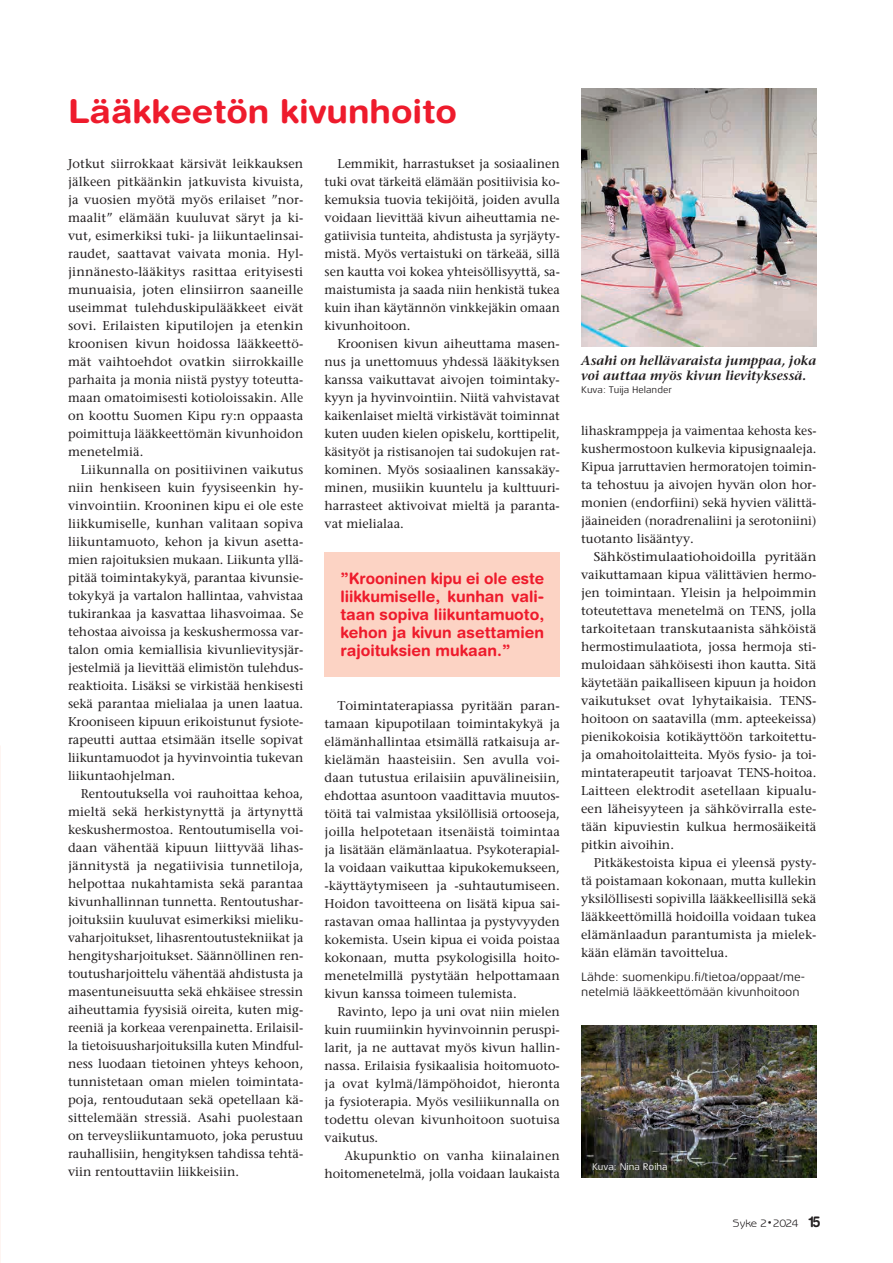
<style>
.page{position:relative;width:893px;height:1263px;background:#fff}
.page>*{position:absolute;margin:0;border:0;box-sizing:border-box;transform-origin:0 0}
.t1{font:700 32.85px "Helvetica Rounded LT Std";color:#ee1b2c;scale:1.07 1}
.t2{font:700 15.75px/18px "Helvetica Rounded LT Std";color:#ee1b2c;text-align:justify}
.t3{font:italic 600 13.05px/15px "Stone Serif Std";color:#231f20}
.t4{font:500 12.75px/18px "Stone Serif Std";color:#231f20;text-align:justify}
.t5{font:500 12.75px/18px "Stone Serif Std";color:#231f20;text-align:justify;scale:1.04 1}
.t6{font:500 12.75px/18px "Stone Serif Std";color:#231f20;text-align:justify;scale:.96 1}
.t7{font:12.3px/15px "Aeonis LT Pro";color:#231f20}
.t8{font:10.8px "Benguiat Gothic Std";letter-spacing:-.025em;color:#231f20;scale:1.05 1}
.t9{font:9.75px "Aeonis LT Pro";color:#231f20}
.t10{font:9.75px "Aeonis LT Pro";color:#fff}
.s1{font-size:7.5px}
.s2{font-family:"Helvetica Rounded LT Std";font-weight:700;font-size:15px}
</style>
<div class="page">
<img style="left:581px;top:88px;width:235px;height:258px">
<div style="left:325px;top:553px;width:235px;height:124px;background:#fcd3c4"></div>
<img style="left:581px;top:1025px;width:235px;height:153px">
<h1 class="t1" style="left:68px;top:92px;width:365px">Lääkkeetön kivunhoito</h1>
<p class="t4" style="left:68px;top:155px;width:237px">Jotkut siirrokkaat kärsivät leikkauksen jälkeen pitkäänkin jatkuvista kivuista, ja vuosien myötä myös erilaiset ”nor&shy;maalit” elämään kuuluvat säryt ja ki&shy;vut, esimerkiksi tuki- ja liikuntaelinsai&shy;raudet, saattavat vaivata monia. Hyl&shy;jinnänesto-lääkitys rasittaa erityisesti munuaisia, joten elinsiirron saaneille useimmat tulehduskipulääkkeet eivät sovi. Erilaisten kiputilojen ja etenkin kroonisen kivun hoidossa lääkkeettö&shy;mät vaihtoehdot ovatkin siirrokkaille parhaita ja monia niistä pystyy toteutta&shy;maan omatoimisesti kotioloissakin. Alle on koottu Suomen Kipu ry:n oppaasta poimittuja lääkkeettömän kivunhoidon menetelmiä.</p>
<p class="t4" style="left:68px;top:461px;width:237px;text-indent:13px">Liikunnalla on positiivinen vaikutus niin henkiseen kuin fyysiseenkin hy&shy;vinvointiin. Krooninen kipu ei ole este liikkumiselle, kunhan valitaan sopiva liikuntamuoto, kehon ja kivun asetta&shy;mien rajoituksien mukaan. Liikunta yllä&shy;pitää toimintakykyä, parantaa kivunsie&shy;tokykyä ja vartalon hallintaa, vahvistaa tukirankaa ja kasvattaa lihasvoimaa. Se tehostaa aivoissa ja keskushermossa var&shy;talon omia kemiallisia kivunlievitysjär&shy;jestelmiä ja lievittää elimistön tulehdus&shy;reaktioita. Lisäksi se virkistää henkisesti sekä parantaa mielialaa ja unen laatua.<br>Krooniseen kipuun erikoistunut fysiote&shy;rapeutti auttaa etsimään itselle sopivat liikuntamuodot ja hyvinvointia tukevan liikuntaohjelman.</p>
<p class="t4" style="left:68px;top:785px;width:237px;text-indent:13px">Rentoutuksella voi rauhoittaa kehoa, mieltä sekä herkistynyttä ja ärtynyttä keskushermostoa. Rentoutumisella voi&shy;daan vähentää kipuun liittyvää lihas&shy;jännitystä ja negatiivisia tunnetiloja, helpottaa nukahtamista sekä parantaa kivunhallinnan tunnetta. Rentoutushar&shy;joituksiin kuuluvat esimerkiksi mieliku&shy;vaharjoitukset, lihasrentoutustekniikat ja hengitysharjoitukset. Säännöllinen ren&shy;toutusharjoittelu vähentää ahdistusta ja masentuneisuutta sekä ehkäisee stressin aiheuttamia fyysisiä oireita, kuten mig&shy;reeniä ja korkeaa verenpainetta. Erilaisil&shy;la tietoisuusharjoituksilla kuten Mindful&shy;ness luodaan tietoinen yhteys kehoon, tunnistetaan oman mielen toimintata&shy;poja, rentoudutaan sekä opetellaan kä&shy;sittelemään stressiä. Asahi puolestaan on terveysliikuntamuoto, joka perustuu rauhallisiin, hengityksen tahdissa tehtä&shy;viin rentouttaviin liikkeisiin.</p>
<p class="t4" style="left:325px;top:155px;width:237px;text-indent:13px">Lemmikit, harrastukset ja sosiaalinen tuki ovat tärkeitä elämään positiivisia ko&shy;kemuksia tuovia tekijöitä, joiden avulla voidaan lievittää kivun aiheuttamia ne&shy;gatiivisia tunteita, ahdistusta ja syrjäyty&shy;mistä. Myös vertaistuki on tärkeää, sillä sen kautta voi kokea yhteisöllisyyttä, sa&shy;maistumista ja saada niin henkistä tukea kuin ihan käytännön vinkkejäkin omaan kivunhoitoon.</p>
<p class="t4" style="left:325px;top:335px;width:237px;text-indent:13px">Kroonisen kivun aiheuttama masen&shy;nus ja unettomuus yhdessä lääkityksen kanssa vaikuttavat aivojen toimintaky&shy;kyyn ja hyvinvointiin. Niitä vahvistavat kaikenlaiset mieltä virkistävät toiminnat kuten uuden kielen opiskelu, korttipelit, käsityöt ja ristisanojen tai sudokujen rat&shy;kominen. Myös sosiaalinen kanssakäy&shy;minen, musiikin kuuntelu ja kulttuuri&shy;harrasteet aktivoivat mieltä ja paranta&shy;vat mielialaa.</p>
<p class="t2" style="left:340px;top:569px;width:205px">”Krooninen kipu ei ole este liikkumiselle, kunhan vali&shy;taan sopiva liikuntamuoto, kehon ja kivun asettamien rajoituksien mukaan.”</p>
<p class="t5" style="left:325px;top:696px;width:228px;text-indent:13px">Toimintaterapiassa pyritään paran&shy;tamaan kipupotilaan toimintakykyä ja elämänhallintaa etsimällä ratkaisuja ar&shy;kielämän haasteisiin. Sen avulla voi&shy;daan tutustua erilaisiin apuvälineisiin, ehdottaa asuntoon vaadittavia muutos&shy;töitä tai valmistaa yksilöllisiä ortooseja, joilla helpotetaan itsenäistä toimintaa ja lisätään elämänlaatua. Psykoterapial&shy;la voidaan vaikuttaa kipukokemukseen, -käyttäytymiseen ja -suhtautumiseen.<br>Hoidon tavoitteena on lisätä kipua sai&shy;rastavan omaa hallintaa ja pystyvyyden kokemista. Usein kipua ei voida poistaa kokonaan, mutta psykologisilla hoito&shy;menetelmillä pystytään helpottamaan kivun kanssa toimeen tulemista.</p>
<p class="t4" style="left:325px;top:1002px;width:237px;text-indent:13px">Ravinto, lepo ja uni ovat niin mielen kuin ruumiinkin hyvinvoinnin peruspi&shy;larit, ja ne auttavat myös kivun hallin&shy;nassa. Erilaisia fysikaalisia hoitomuoto&shy;ja ovat kylmä/lämpöhoidot, hieronta ja fysioterapia. Myös vesiliikunnalla on todettu olevan kivunhoitoon suotuisa vaikutus.</p>
<p class="t4" style="left:325px;top:1146px;width:237px;text-align:right">Akupunktio on vanha kiinalainen hoitomenetelmä, jolla voidaan laukaista</p>
<p class="t3" style="left:581px;top:353px;width:237px">Asahi on hellävaraista jumppaa, joka voi auttaa myös kivun lievityksessä.</p>
<p class="t9" style="left:581px;top:384px;width:92px">Kuva: Tuija Helander</p>
<p class="t6" style="left:581px;top:422px;width:247px">lihaskramppeja ja vaimentaa kehosta kes&shy;kushermostoon kulkevia kipusignaaleja.<br>Kipua jarruttavien hermoratojen toimin&shy;ta tehostuu ja aivojen hyvän olon hor&shy;monien (endorfiini) sekä hyvien välittä&shy;jäaineiden (noradrenaliini ja serotoniini) tuotanto lisääntyy.</p>
<p class="t5" style="left:581px;top:548px;width:228px;text-indent:13px">Sähköstimulaatiohoidoilla pyritään vaikuttamaan kipua välittävien hermo&shy;jen toimintaan. Yleisin ja helpoimmin toteutettava menetelmä on TENS, jolla tarkoitetaan transkutaanista sähköistä hermostimulaatiota, jossa hermoja sti&shy;muloidaan sähköisesti ihon kautta. Sitä käytetään paikalliseen kipuun ja hoidon vaikutukset ovat lyhytaikaisia. TENS&shy;hoitoon on saatavilla (mm. apteekeissa) pienikokoisia kotikäyttöön tarkoitettu&shy;ja omahoitolaitteita. Myös fysio- ja toi&shy;mintaterapeutit tarjoavat TENS-hoitoa.<br>Laitteen elektrodit asetellaan kipualu&shy;een läheisyyteen ja sähkövirralla este&shy;tään kipuviestin kulkua hermosäikeitä pitkin aivoihin.</p>
<p class="t4" style="left:581px;top:854px;width:237px;text-indent:13px">Pitkäkestoista kipua ei yleensä pysty&shy;tä poistamaan kokonaan, mutta kullekin yksilöllisesti sopivilla lääkkeellisillä sekä lääkkeettömillä hoidoilla voidaan tukea elämänlaadun parantumista ja mielek&shy;kään elämän tavoittelua.</p>
<p class="t7" style="left:581px;top:969px;width:226px">Lähde: suomenkipu.fi/tietoa/oppaat/me&shy;netelmiä lääkkeettömään kivunhoitoon</p>
<p class="t10" style="left:592px;top:1162px;width:77px">Kuva: Nina Roiha</p>
<p class="t8" style="left:733px;top:1217px;width:85px">Syke 2<span class="s1">•</span> 2024 <span class="s2">15</span></p>
</div>
